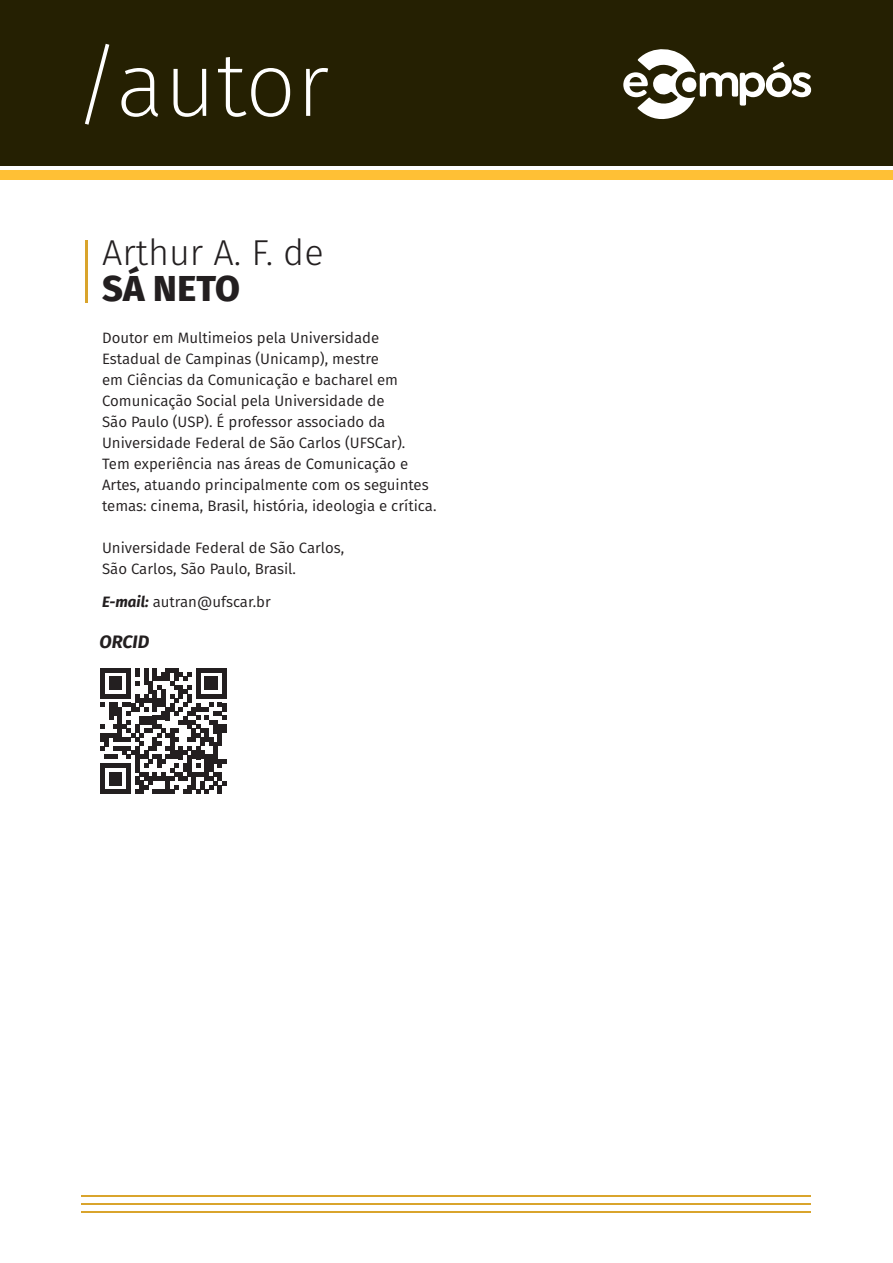
<style>
.page{position:relative;width:893px;height:1263px;background:#fff}
.page>*{position:absolute;margin:0;border:0;box-sizing:border-box;transform-origin:0 0}
.t1{font:200 90px "Fira Sans";color:#fff}
.t2{font:300 36px "Fira Sans";color:#231f20}
.t3{font:800 36px "Fira Sans";letter-spacing:.005em;color:#231f20}
.t4{font:italic 700 18px "Fira Sans";color:#231f20}
.t5{font:15px/21px "Fira Sans";color:#231f20}
.s1{font-weight:700;font-style:italic}
</style>
<div class="page">
<div style="left:0;top:0;width:893px;height:166px;background:#252002"></div>
<div style="left:0;top:170px;width:893px;height:10px;background:#ffc035"></div>
<hr style="left:85px;top:240px;width:2px;height:62px;background:#d9a42c">
<svg style="left:100px;top:668px;width:126px;height:126px"></svg>
<hr style="left:82px;top:1211px;width:729px;height:2px;background:#d9a42c">
<hr style="left:82px;top:1195px;width:729px;height:2px;background:#d9a42c">
<hr style="left:82px;top:1203px;width:729px;height:2px;background:#d9a42c">
<svg style="left:623px;top:49px;width:188px;height:70px"></svg>
<p class="t1" style="left:74px;top:21px;width:257px">/autor</p>
<p class="t2" style="left:102px;top:227px;width:223px">Arthur A. F. de</p>
<p class="t3" style="left:102px;top:258px;width:139px">SÁ NETO</p>
<p class="t5" style="left:102px;top:327px;width:305px">Doutor em Multimeios pela Universidade Estadual de Campinas (Unicamp), mestre<br>em Ciências da Comunicação e bacharel em Comunicação Social pela Universidade de São Paulo (USP). É professor associado da Universidade Federal de São Carlos (UFSCar).</p>
<p class="t5" style="left:102px;top:453px;width:336px">Tem experiência nas áreas de Comunicação e<br>Artes, atuando principalmente com os seguintes temas: cinema, Brasil, história, ideologia e crítica.</p>
<p class="t5" style="left:102px;top:537px;width:244px">Universidade Federal de São Carlos,</p>
<p class="t5" style="left:102px;top:558px;width:196px">São Carlos, São Paulo, Brasil.</p>
<p class="t5" style="left:102px;top:591px;width:170px"><span class="s1">E-mail:</span> autran@ufscar.br</p>
<p class="t4" style="left:99px;top:626px;width:51px">ORCID</p>
</div>
